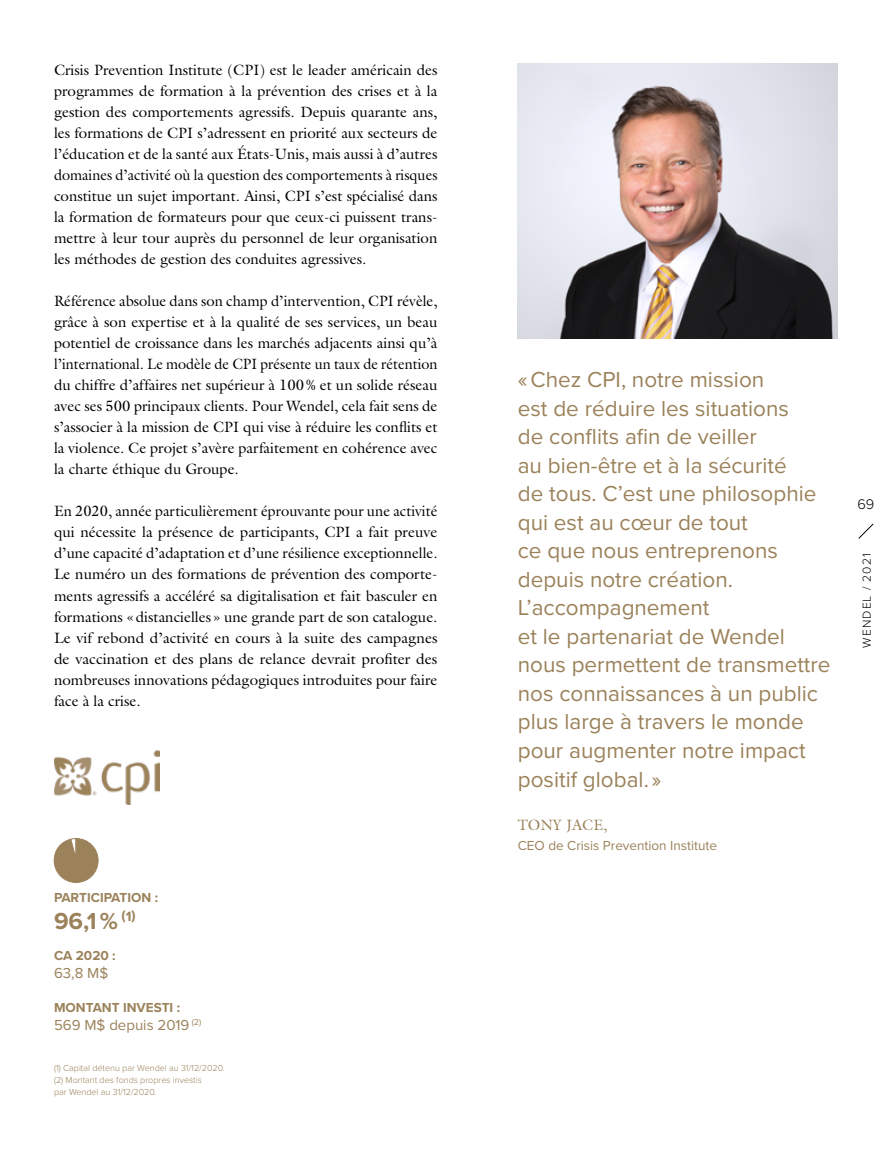
<style>
.page{position:relative;width:893px;height:1149px;background:#fff}
.page>*{position:absolute;margin:0;border:0;box-sizing:border-box;transform-origin:0 0}
.t1{font:700 24px "Proxima Nova";color:#9b825a}
.t2{font:22.5px/28.5px "Proxima Nova";color:#9b825a}
.t3{font:15px/21px "Galliard Std";color:#000;text-align:justify}
.t4{font:15px "Proxima Nova";color:#9b825a}
.t5{font:15px "Galliard Std";color:#9b825a}
.t6{font:300 14.55px "Proxima Nova";color:#000}
.t7{font:700 13.5px "Proxima Nova";color:#9b825a}
.t8{font:13.5px "Proxima Nova";color:#9b825a}
.t9{font:300 12px "Proxima Nova";letter-spacing:.09em;color:#000}
.t10{font:300 9px/12px "Proxima Nova";color:#9b825a}
</style>
<div class="page">
<svg style="left:858px;top:523px;width:16px;height:16px"></svg>
<img style="left:518px;top:64px;width:320px;height:274px">
<img style="left:54px;top:750px;width:106px;height:54px">
<svg style="left:54px;top:838px;width:44px;height:44px"></svg>
<p class="t3" style="left:54px;top:59px;width:385px">Crisis Prevention Institute (CPI) est le leader américain des programmes de formation à la prévention des crises et à la gestion des comportements agressifs. Depuis quarante ans, les formations de CPI s’adressent en priorité aux secteurs de l’éducation et de la santé aux États-Unis, mais aussi à d’autres domaines d’activité où la question des comportements à risques constitue un sujet important. Ainsi, CPI s’est spécialisé dans la formation de formateurs pour que ceux-ci puissent trans&shy;mettre à leur tour auprès du personnel de leur organisation les méthodes de gestion des conduites agressives.</p>
<p class="t3" style="left:54px;top:290px;width:385px">Référence absolue dans son champ d’intervention, CPI révèle, grâce à son expertise et à la qualité de ses services, un beau potentiel de croissance dans les marchés adjacents ainsi qu’à l’international. Le modèle de CPI présente un taux de rétention du chiffre d’affaires net supérieur à 100% et un solide réseau avec ses 500 principaux clients. Pour Wendel, cela fait sens de s’associer à la mission de CPI qui vise à réduire les conflits et la violence. Ce projet s’avère parfaitement en cohérence avec la charte éthique du Groupe.</p>
<p class="t3" style="left:54px;top:500px;width:385px">En 2020, année particulièrement éprouvante pour une activité qui nécessite la présence de participants, CPI a fait preuve d’une capacité d’adaptation et d’une résilience exceptionnelle.<br>Le numéro un des formations de prévention des comporte&shy;ments agressifs a accéléré sa digitalisation et fait basculer en formations «distancielles» une grande part de son catalogue.<br>Le vif rebond d’activité en cours à la suite des campagnes de vaccination et des plans de relance devrait profiter des nombreuses innovations pédagogiques introduites pour faire face à la crise.</p>
<p class="t7" style="left:54px;top:887px;width:106px">PARTICIPATION :</p>
<h1 class="t1" style="left:54px;top:902px;width:83px">96,1 % <sup>(1)</sup></h1>
<p class="t7" style="left:54px;top:944px;width:63px">CA 2020 :</p>
<p class="t4" style="left:54px;top:961px;width:56px">63,8 M$</p>
<p class="t7" style="left:54px;top:996px;width:128px">MONTANT INVESTI :</p>
<p class="t4" style="left:54px;top:1013px;width:149px">569 M$ depuis 2019 <sup>(2)</sup></p>
<p class="t10" style="left:54px;top:1061px;width:172px">(1) Capital détenu par Wendel au 31/12/2020. (2) Montant des fonds propres investis<br>par Wendel au 31/12/2020.</p>
<p class="t2" style="left:518px;top:364px;width:314px">« Chez CPI, notre mission<br>est de réduire les situations<br>de conflits afin de veiller<br>au bien-être et à la sécurité<br>de tous. C’est une philosophie qui est au cœur de tout<br>ce que nous entreprenons depuis notre création.<br>L’accompagnement<br>et le partenariat de Wendel nous permettent de transmettre nos connaissances à un public plus large à travers le monde pour augmenter notre impact positif global. »</p>
<p class="t5" style="left:518px;top:815px;width:91px">TONY JACE,</p>
<p class="t8" style="left:518px;top:834px;width:201px">CEO de Crisis Prevention Institute</p>
<p class="t6" style="left:857px;top:493px;width:18px">69</p>
<p class="t9" style="left:858px;top:647px;width:96px;rotate:-90deg">WENDEL / 2021</p>
</div>
